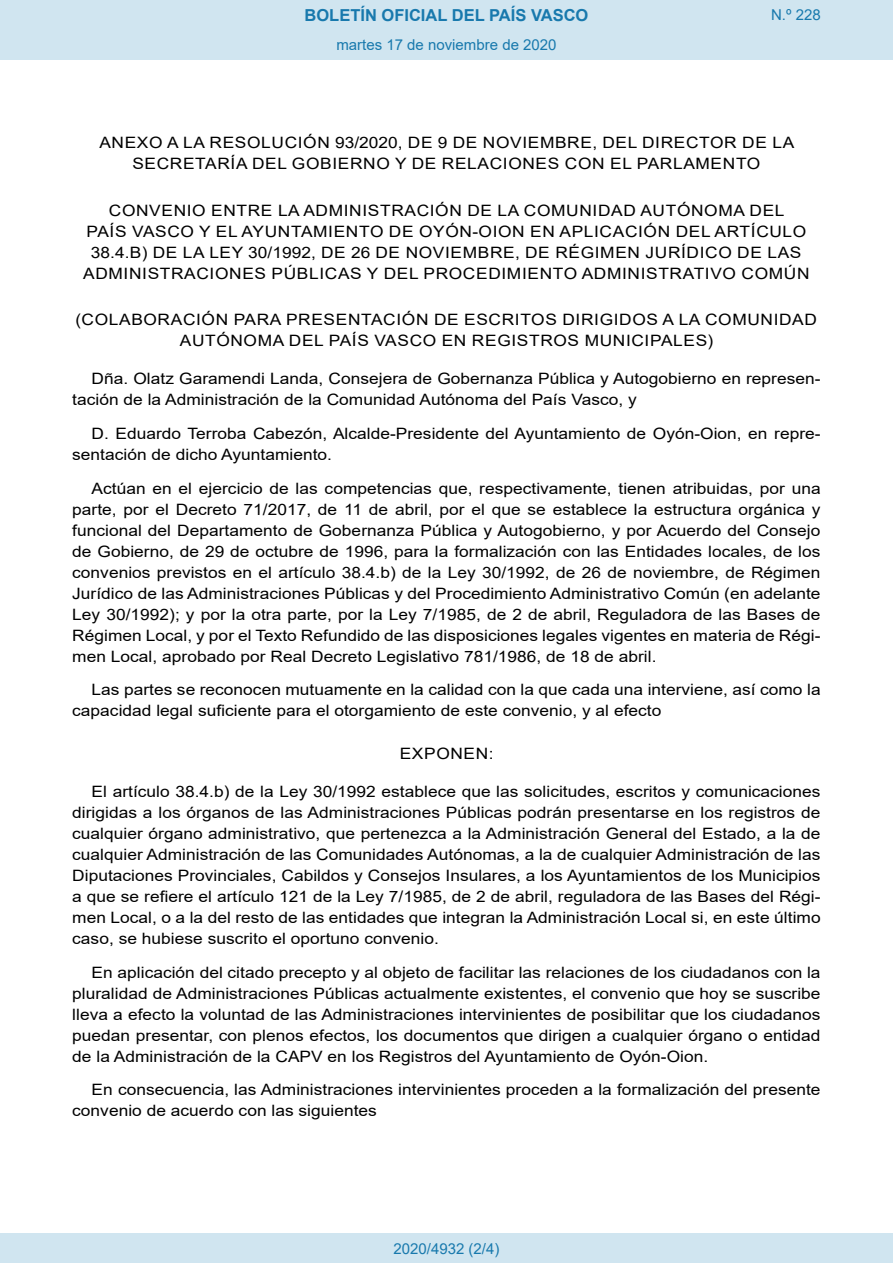
<style>
.page{position:relative;width:893px;height:1263px;background:#fff}
.page>*{position:absolute;margin:0;border:0;box-sizing:border-box;transform-origin:0 0}
.t1{font:700 16.5px "Arial";color:#1879ad}
.BOPVDetalle{font:15.6px/21px "Arial";color:#000;scale:1.11 1}
.BOPVClave{font:15.6px/21px "Arial";letter-spacing:.035em;color:#000;text-align:center;scale:1.11 1}
.Paginacion_Centro{font:15px "Arial";color:#1879ad}
</style>
<div class="page">
<div style="left:0;top:0;width:893px;height:60px;background:#d0e5f0"></div>
<div style="left:0;top:1233px;width:893px;height:30px;background:#d0e5f0"></div>
<p class="t1" style="left:305px;top:3px;width:285px">BOLETÍN OFICIAL DEL PAÍS VASCO</p>
<p class="Paginacion_Centro" style="left:336px;top:35px;width:222px">martes 17 de noviembre de 2020</p>
<p class="Paginacion_Centro" style="left:771px;top:5px;width:51px">N.º 228</p>
<p class="BOPVClave" style="left:99px;top:132px;width:628px">ANEXO A LA RESOLUCIÓN 93/2020, DE 9 DE NOVIEMBRE, DEL DIRECTOR DE LA<br>SECRETARÍA DEL GOBIERNO Y DE RELACIONES CON EL PARLAMENTO</p>
<p class="BOPVClave" style="left:83px;top:200px;width:656px">CONVENIO ENTRE LA ADMINISTRACIÓN DE LA COMUNIDAD AUTÓNOMA DEL<br>PAÍS VASCO Y EL AYUNTAMIENTO DE OYÓN-OION EN APLICACIÓN DEL ARTÍCULO 38.4.B) DE LA LEY 30/1992, DE 26 DE NOVIEMBRE, DE RÉGIMEN JURÍDICO DE LAS ADMINISTRACIONES PÚBLICAS Y DEL PROCEDIMIENTO ADMINISTRATIVO COMÚN</p>
<p class="BOPVClave" style="left:75px;top:309px;width:670px">(COLABORACIÓN PARA PRESENTACIÓN DE ESCRITOS DIRIGIDOS A LA COMUNIDAD<br>AUTÓNOMA DEL PAÍS VASCO EN REGISTROS MUNICIPALES)</p>
<p class="BOPVDetalle" style="left:72px;top:368px;width:676px;text-indent:19px">Dña. Olatz Garamendi Landa, Consejera de Gobernanza Pública y Autogobierno en represen&shy;tación de la Administración de la Comunidad Autónoma del País Vasco, y</p>
<p class="BOPVDetalle" style="left:72px;top:423px;width:676px;text-indent:19px">D. Eduardo Terroba Cabezón, Alcalde-Presidente del Ayuntamiento de Oyón-Oion, en repre&shy;sentación de dicho Ayuntamiento.</p>
<p class="BOPVDetalle" style="left:72px;top:478px;width:676px;text-align:justify;text-indent:19px">Actúan en el ejercicio de las competencias que, respectivamente, tienen atribuidas, por una parte, por el Decreto 71/2017, de 11 de abril, por el que se establece la estructura orgánica y funcional del Departamento de Gobernanza Pública y Autogobierno, y por Acuerdo del Consejo de Gobierno, de 29 de octubre de 1996, para la formalización con las Entidades locales, de los convenios previstos en el artículo 38.4.b) de la Ley 30/1992, de 26 de noviembre, de Régimen Jurídico de las Administraciones Públicas y del Procedimiento Administrativo Común (en adelante Ley 30/1992); y por la otra parte, por la Ley 7/1985, de 2 de abril, Reguladora de las Bases de Régimen Local, y por el Texto Refundido de las disposiciones legales vigentes en materia de Régi&shy;men Local, aprobado por Real Decreto Legislativo 781/1986, de 18 de abril.</p>
<p class="BOPVDetalle" style="left:72px;top:679px;width:676px;text-indent:19px">Las partes se reconocen mutuamente en la calidad con la que cada una interviene, así como la capacidad legal suficiente para el otorgamiento de este convenio, y al efecto</p>
<p class="BOPVClave" style="left:400px;top:743px;width:86px">EXPONEN:</p>
<p class="BOPVDetalle" style="left:72px;top:781px;width:676px;text-align:justify;text-indent:19px">El artículo 38.4.b) de la Ley 30/1992 establece que las solicitudes, escritos y comunicaciones dirigidas a los órganos de las Administraciones Públicas podrán presentarse en los registros de cualquier órgano administrativo, que pertenezca a la Administración General del Estado, a la de cualquier Administración de las Comunidades Autónomas, a la de cualquier Administración de las Diputaciones Provinciales, Cabildos y Consejos Insulares, a los Ayuntamientos de los Municipios a que se refiere el artículo 121 de la Ley 7/1985, de 2 de abril, reguladora de las Bases del Régi&shy;men Local, o a la del resto de las entidades que integran la Administración Local si, en este último caso, se hubiese suscrito el oportuno convenio.</p>
<p class="BOPVDetalle" style="left:72px;top:961px;width:676px;text-align:justify;text-indent:19px">En aplicación del citado precepto y al objeto de facilitar las relaciones de los ciudadanos con la pluralidad de Administraciones Públicas actualmente existentes, el convenio que hoy se suscribe lleva a efecto la voluntad de las Administraciones intervinientes de posibilitar que los ciudadanos puedan presentar, con plenos efectos, los documentos que dirigen a cualquier órgano o entidad de la Administración de la CAPV en los Registros del Ayuntamiento de Oyón-Oion.</p>
<p class="BOPVDetalle" style="left:72px;top:1079px;width:676px;text-indent:19px">En consecuencia, las Administraciones intervinientes proceden a la formalización del presente convenio de acuerdo con las siguientes</p>
<p class="Paginacion_Centro" style="left:393px;top:1238px;width:107px">2020/4932 (2/4)</p>
</div>
